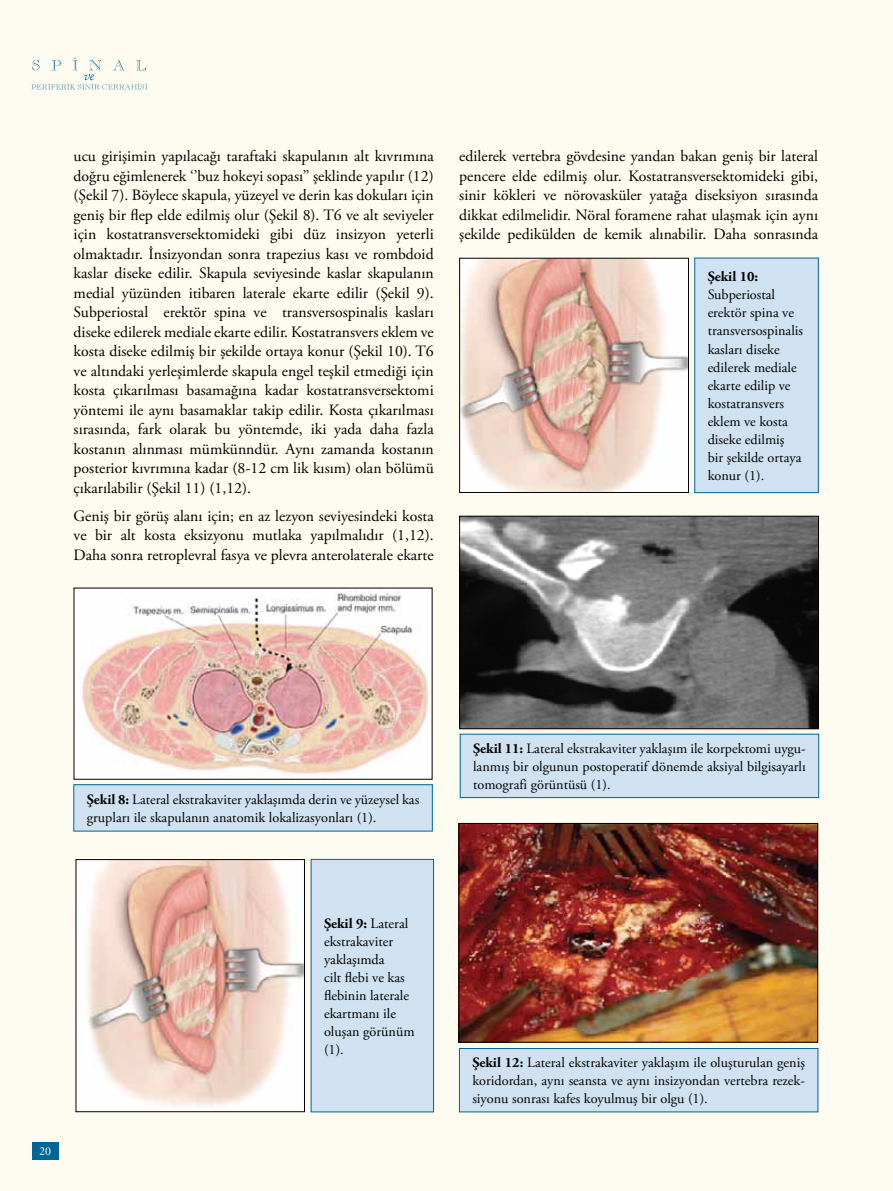
<style>
.page{position:relative;width:893px;height:1191px;background:#fefbf0}
.page>*{position:absolute;margin:0;border:0;box-sizing:border-box;transform-origin:0 0}
.t1{font:15.75px/19.5px "Adobe Garamond Pro";color:#000;text-align:justify}
.t2{font:14.25px/18px "Adobe Garamond Pro";color:#000}
.t3{font:700 14.25px "Adobe Garamond Pro";color:#000}
.t4{font:12px "Adobe Garamond Pro";color:#fff}
.s1{font-weight:700}
</style>
<div class="page">
<div style="left:32px;top:1141px;width:26px;height:18px;background:#006594"></div>
<svg style="left:31px;top:58px;width:116px;height:32px"></svg>
<img style="left:76px;top:590px;width:354px;height:187px">
<div style="left:74px;top:784px;width:358px;height:47px;background:#d0e2f2"></div>
<div style="left:74px;top:784px;width:358px;height:47px;border:1px solid #006594"></div>
<img style="left:78px;top:861px;width:225px;height:249px">
<div style="left:76px;top:859px;width:229px;height:253px;border:1px solid #000"></div>
<div style="left:311px;top:859px;width:123px;height:252px;background:#d0e2f2"></div>
<div style="left:311px;top:859px;width:123px;height:253px;border:1px solid #006594"></div>
<img style="left:461px;top:260px;width:226px;height:231px">
<div style="left:459px;top:258px;width:230px;height:235px;border:1px solid #000"></div>
<div style="left:695px;top:258px;width:123px;height:234px;background:#d0e2f2"></div>
<img style="left:461px;top:518px;width:356px;height:209px">
<div style="left:459px;top:516px;width:360px;height:213px;border:1px solid #000"></div>
<div style="left:460px;top:734px;width:359px;height:63px;background:#d0e2f2"></div>
<img style="left:460px;top:825px;width:356px;height:215px">
<div style="left:458px;top:823px;width:360px;height:219px;border:1px solid #000"></div>
<div style="left:459px;top:1048px;width:359px;height:63px;background:#d0e2f2"></div>
<div style="left:459px;top:1048px;width:359px;height:64px;border:1px solid #006594"></div>
<p class="t1" style="left:74px;top:147px;width:362px">ucu girişimin yapılacağı taraftaki skapulanın alt kıvrımına doğru eğimlenerek ‘’buz hokeyi sopası’’ şeklinde yapılır (12) (Şekil 7). Böylece skapula, yüzeyel ve derin kas dokuları için geniş bir flep elde edilmiş olur (Şekil 8). T6 ve alt seviyeler için kostatransversektomideki gibi düz insizyon yeterli olmaktadır. İnsizyondan sonra trapezius kası ve rombdoid kaslar diseke edilir. Skapula seviyesinde kaslar skapulanın medial yüzünden itibaren laterale ekarte edilir (Şekil 9).<br>Subperiostal erektör spina ve transversospinalis kasları diseke edilerek mediale ekarte edilir. Kostatransvers eklem ve kosta diseke edilmiş bir şekilde ortaya konur (Şekil 10). T6 ve altındaki yerleşimlerde skapula engel teşkil etmediği için kosta çıkarılması basamağına kadar kostatransversektomi yöntemi ile aynı basamaklar takip edilir. Kosta çıkarılması sırasında, fark olarak bu yöntemde, iki yada daha fazla kostanın alınması mümkünndür. Aynı zamanda kostanın posterior kıvrımına kadar (8-12 cm lik kısım) olan bölümü çıkarılabilir (Şekil 11) (1,12).</p>
<p class="t1" style="left:74px;top:506px;width:362px">Geniş bir görüş alanı için; en az lezyon seviyesindeki kosta ve bir alt kosta eksizyonu mutlaka yapılmalıdır (1,12).<br>Daha sonra retroplevral fasya ve plevra anterolaterale ekarte</p>
<p class="t1" style="left:459px;top:147px;width:360px">edilerek vertebra gövdesine yandan bakan geniş bir lateral pencere elde edilmiş olur. Kostatransversektomideki gibi, sinir kökleri ve nörovasküler yatağa diseksiyon sırasında dikkat edilmelidir. Nöral foramene rahat ulaşmak için aynı şekilde pedikülden de kemik alınabilir. Daha sonrasında</p>
<p class="t3" style="left:708px;top:269px;width:52px">Şekil 10:</p>
<p class="t2" style="left:708px;top:286px;width:97px">Subperiostal erektör spina ve transversospinalis kasları diseke edilerek mediale ekarte edilip ve kostatransvers eklem ve kosta diseke edilmiş bir şekilde ortaya konur (1).</p>
<p class="t2" style="left:87px;top:791px;width:334px"><span class="s1">Şekil 8:</span> Lateral ekstrakaviter yaklaşımda derin ve yüzeysel kas grupları ile skapulanın anatomik lokalizasyonları (1).</p>
<p class="t4" style="left:39px;top:1143px;width:14px">20</p>
<p class="t2" style="left:324px;top:914px;width:92px"><span class="s1">Şekil 9:</span> Lateral ekstrakaviter yaklaşımda<br>cilt flebi ve kas flebinin laterale ekartmanı ile oluşan görünüm (1).</p>
<p class="t2" style="left:473px;top:740px;width:334px;text-align:justify"><span class="s1">Şekil 11:</span> Lateral ekstrakaviter yaklaşım ile korpektomi uygu&shy;lanmış bir olgunun postoperatif dönemde aksiyal bilgisayarlı tomografi görüntüsü (1).</p>
<p class="t2" style="left:472px;top:1054px;width:334px;text-align:justify"><span class="s1">Şekil 12:</span> Lateral ekstrakaviter yaklaşım ile oluşturulan geniş koridordan, aynı seansta ve aynı insizyondan vertebra rezek&shy;siyonu sonrası kafes koyulmuş bir olgu (1).</p>
</div>
